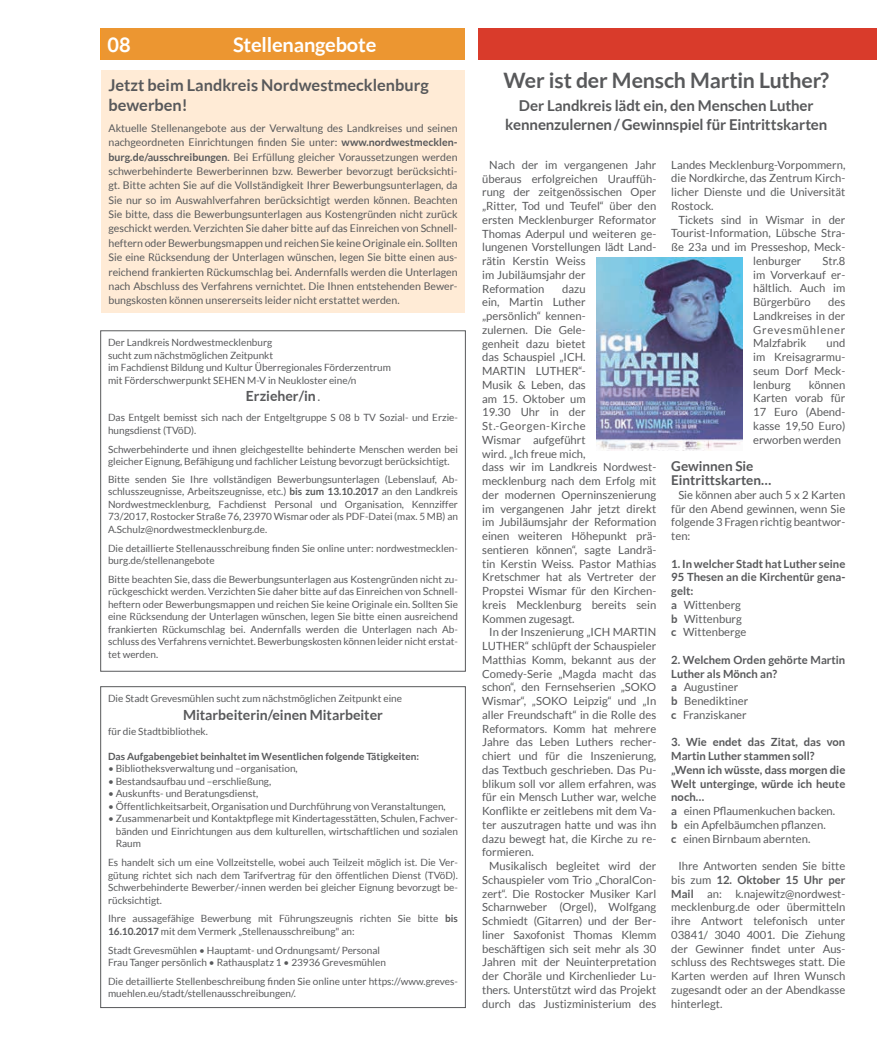
<style>
.page{position:relative;width:877px;height:1049px;background:#fff}
.page>*{position:absolute;margin:0;border:0;box-sizing:border-box;transform-origin:0 0}
.t1{font:700 21.25px "Lato";letter-spacing:-.005em;color:#58595b}
.t2{font:700 20px "Lato";letter-spacing:-.01em;color:#fff}
.t3{font:700 16.25px/20px "Lato";color:#58595b}
.t4{font:700 15px/18.8px "Lato";letter-spacing:-.005em;color:#58595b;text-align:center}
.t5{font:700 14px "Lato";color:#58595b}
.t6{font:700 13.5px/13.8px "Lato";color:#58595b}
.t7{font:11.25px/13.8px "Lato";color:#58595b;text-align:justify}
.t8{font:700 11.25px/13.8px "Lato";color:#58595b}
.t9{font:10.62px/14.4px "Lato";color:#58595b;text-align:justify}
.t10{font:10px/12.5px "Lato";color:#58595b}
.t11{font:700 10px "Lato";color:#58595b}
.s1{font-weight:700}
.s2{font-size:10px}
.s3{font-weight:400}
</style>
<div class="page">
<div style="left:101px;top:28px;width:364px;height:32px;background:#ec9631"></div>
<div style="left:101px;top:70px;width:364px;height:243px;background:#ffebd6"></div>
<div style="left:479px;top:28px;width:398px;height:32px;background:#d93b2b"></div>
<img style="left:596px;top:258px;width:146px;height:193px">
<div style="left:100px;top:686px;width:366px;height:322px;border:1px solid #58595b"></div>
<div style="left:100px;top:330px;width:366px;height:341px;border:1px solid #58595b"></div>
<h2 class="t2" style="left:233px;top:33px;width:145px">Stellenangebote</h2>
<h2 class="t2" style="left:108px;top:34px;width:25px">08</h2>
<h3 class="t3" style="left:108px;top:75px;width:322px">Jetzt beim Landkreis Nordwestmecklenburg bewerben!</h3>
<p class="t9" style="left:108px;top:121px;width:351px">Aktuelle Stellenangebote aus der Verwaltung des Landkreises und seinen nachgeordneten Einrichtungen finden Sie unter: <span class="s1">www.nordwestmecklen&shy;burg.de/ausschreibungen</span>. Bei Erfüllung gleicher Voraussetzungen werden schwerbehinderte Bewerberinnen bzw. Bewerber bevorzugt berücksichti&shy;gt. Bitte achten Sie auf die Vollständigkeit Ihrer Bewerbungsunterlagen, da Sie nur so im Auswahlverfahren berücksichtigt werden können. Beachten Sie bitte, dass die Bewerbungsunterlagen aus Kostengründen nicht zurück geschickt werden. Verzichten Sie daher bitte auf das Einreichen von Schnell&shy;heftern oder Bewerbungsmappen und reichen Sie keine Originale ein. Sollten Sie eine Rücksendung der Unterlagen wünschen, legen Sie bitte einen aus&shy;reichend frankierten Rückumschlag bei. Andernfalls werden die Unterlagen nach Abschluss des Verfahrens vernichtet. Die Ihnen entstehenden Bewer&shy;bungskosten können unsererseits leider nicht erstattet werden.</p>
<p class="t10" style="left:108px;top:336px;width:284px">Der Landkreis Nordwestmecklenburg<br>sucht zum nächstmöglichen Zeitpunkt<br>im Fachdienst Bildung und Kultur Überregionales Förderzentrum mit Förderschwerpunkt SEHEN M-V in Neukloster eine/n</p>
<p class="t5" style="left:246px;top:388px;width:76px">Erzieher/in <span class="s2">.</span></p>
<p class="t10" style="left:108px;top:411px;width:351px">Das Entgelt bemisst sich nach der Entgeltgruppe S 08 b TV Sozial- und Erzie&shy;hungsdienst (TVöD).</p>
<p class="t10" style="left:108px;top:443px;width:351px">Schwerbehinderte und ihnen gleichgestellte behinderte Menschen werden bei gleicher Eignung, Befähigung und fachlicher Leistung bevorzugt berücksichtigt.</p>
<p class="t10" style="left:108px;top:473px;width:351px;text-align:justify">Bitte senden Sie Ihre vollständigen Bewerbungsunterlagen (Lebenslauf, Ab&shy;schlusszeugnisse, Arbeitszeugnisse, etc.) <span class="s1">bis zum 13.10.2017</span> an den Landkreis Nordwestmecklenburg, Fachdienst Personal und Organisation, Kennziffer 73/2017, Rostocker Straße 76, 23970 Wismar oder als PDF-Datei (max. 5 MB) an A.Schulz@nordwestmecklenburg.de.</p>
<p class="t10" style="left:108px;top:541px;width:351px">Die detaillierte Stellenausschreibung finden Sie online unter: nordwestmecklen&shy;burg.de/stellenangebote</p>
<p class="t10" style="left:108px;top:573px;width:351px;text-align:justify">Bitte beachten Sie, dass die Bewerbungsunterlagen aus Kostengründen nicht zu&shy;rückgeschickt werden. Verzichten Sie daher bitte auf das Einreichen von Schnell&shy;heftern oder Bewerbungsmappen und reichen Sie keine Originale ein. Sollten Sie eine Rücksendung der Unterlagen wünschen, legen Sie bitte einen ausreichend frankierten Rückumschlag bei. Andernfalls werden die Unterlagen nach Ab&shy;schluss des Verfahrens vernichtet. Bewerbungskosten können leider nicht erstat&shy;tet werden.</p>
<p class="t10" style="left:108px;top:692px;width:295px">Die Stadt Grevesmühlen sucht zum nächstmöglichen Zeitpunkt eine</p>
<p class="t5" style="left:183px;top:707px;width:201px">Mitarbeiterin/einen Mitarbeiter</p>
<p class="t10" style="left:108px;top:725px;width:101px">für die Stadtbibliothek.</p>
<p class="t11" style="left:108px;top:750px;width:312px">Das Aufgabengebiet beinhaltet im Wesentlichen folgende Tätigkeiten:</p>
<p class="t10" style="left:108px;top:762px;width:191px">• Bibliotheksverwaltung und –organisation,</p>
<p class="t10" style="left:108px;top:775px;width:165px">• Bestandsaufbau und –erschließung,</p>
<p class="t10" style="left:108px;top:787px;width:152px">• Auskunfts- und Beratungsdienst,</p>
<p class="t10" style="left:108px;top:800px;width:339px">• Öffentlichkeitsarbeit, Organisation und Durchführung von Veranstaltungen,</p>
<p class="t10" style="left:116px;top:812px;width:344px;text-align:justify;text-indent:-8px">• Zusammenarbeit und Kontaktpflege mit Kindertagesstätten, Schulen, Fachver&shy;bänden und Einrichtungen aus dem kulturellen, wirtschaftlichen und sozialen Raum</p>
<p class="t10" style="left:108px;top:856px;width:351px;text-align:justify">Es handelt sich um eine Vollzeitstelle, wobei auch Teilzeit möglich ist. Die Ver&shy;gütung richtet sich nach dem Tarifvertrag für den öffentlichen Dienst (TVöD).<br>Schwerbehinderte Bewerber/-innen werden bei gleicher Eignung bevorzugt be&shy;rücksichtigt.</p>
<p class="t10" style="left:108px;top:912px;width:351px">Ihre aussagefähige Bewerbung mit Führungszeugnis richten Sie bitte <span class="s1">bis<br>16.10.2017</span> mit dem Vermerk „Stellenausschreibung" an:</p>
<p class="t10" style="left:108px;top:944px;width:279px">Stadt Grevesmühlen • Hauptamt- und Ordnungsamt/ Personal<br>Frau Tanger persönlich • Rathausplatz 1 • 23936 Grevesmühlen</p>
<p class="t10" style="left:108px;top:975px;width:351px">Die detaillierte Stellenbeschreibung finden Sie online unter https://www.greves&shy;muehlen.eu/stadt/stellenausschreibungen/.</p>
<h1 class="t1" style="left:504px;top:68px;width:327px">Wer ist der Mensch Martin Luther?</h1>
<h3 class="t4" style="left:505px;top:96px;width:323px">Der Landkreis lädt ein, den Menschen Luther kennenzulernen/Gewinnspiel für Eintrittskarten</h3>
<p class="t7" style="left:482px;top:158px;width:176px;text-align:left;text-indent:7px">Nach der im vergangenen Jahr überaus erfolgreichen Urauffüh&shy;rung der zeitgenössischen Oper „Ritter, Tod und Teufel“ über den ersten Mecklenburger Reformator<br>Thomas Aderpul und weiteren ge&shy;lungenen Vorstellungen lädt Land&shy;rätin Kerstin Weiss<br>im Jubiläumsjahr der<br>Reformation</p>
<p class="t7" style="left:482px;top:281px;width:176px;text-align:left;text-indent:80px">dazu<br>ein, Martin Luther<br>„persönlich“ kennen-<br>zulernen. Die Gele-<br>genheit dazu bietet<br>das Schauspiel „ICH.<br>MARTIN LUTHER“-<br>Musik &amp; Leben, das<br>am 15. Oktober um<br>19.30 Uhr in der<br>St.-Georgen-Kirche<br>Wismar aufgeführt<br>wird. „Ich freue mich,<br>dass wir im Landkreis Nordwest&shy;mecklenburg nach dem Erfolg mit der modernen Operninszenierung im vergangenen Jahr jetzt direkt im Jubiläumsjahr der Reformation einen weiteren Höhepunkt prä&shy;sentieren können“, sagte Landrä&shy;tin Kerstin Weiss. Pastor Mathias<br>Kretschmer hat als Vertreter der<br>Propstei Wismar für den Kirchen&shy;kreis Mecklenburg bereits sein<br>Kommen zugesagt.</p>
<p class="t7" style="left:482px;top:625px;width:176px;text-indent:7px">In der Inszenierung „ICH MARTIN LUTHER“ schlüpft der Schauspieler Matthias Komm, bekannt aus der Comedy-Serie „Magda macht das schon“, den Fernsehserien „SOKO Wismar“, „SOKO Leipzig“ und „In aller Freundschaft“ in die Rolle des Reformators. Komm hat mehrere Jahre das Leben Luthers recher&shy;chiert und für die Inszenierung, das Textbuch geschrieben. Das Pu&shy;blikum soll vor allem erfahren, was für ein Mensch Luther war, welche Konflikte er zeitlebens mit dem Va&shy;ter auszutragen hatte und was ihn dazu bewegt hat, die Kirche zu re&shy;formieren.</p>
<p class="t7" style="left:482px;top:859px;width:176px;text-indent:7px">Musikalisch begleitet wird der Schauspieler vom Trio „ChoralCon&shy;zert“. Die Rostocker Musiker Karl Scharnweber (Orgel), Wolfgang Schmiedt (Gitarren) und der Ber&shy;liner Saxofonist Thomas Klemm beschäftigen sich seit mehr als 30<br>Jahren mit der Neuinterpretation der Choräle und Kirchenlieder Lu&shy;thers. Unterstützt wird das Projekt durch das Justizministerium des</p>
<p class="t7" style="left:671px;top:158px;width:176px">Landes Mecklenburg-Vorpommern, die Nordkirche, das Zentrum Kirch&shy;licher Dienste und die Universität Rostock.</p>
<p class="t7" style="left:678px;top:213px;width:169px">Tickets sind in Wismar in der</p>
<p class="t7" style="left:671px;top:226px;width:176px">Tourist-Information, Lübsche Stra-</p>
<p class="t7" style="left:671px;top:240px;width:176px">ße 23a und im Presseshop, Meck-</p>
<p class="t7" style="left:753px;top:254px;width:50px">lenburger</p>
<p class="t7" style="left:753px;top:254px;width:94px;text-indent:69px">Str.8 im Vorverkauf er&shy;hältlich. Auch im Bürgerbüro</p>
<p class="t7" style="left:753px;top:295px;width:94px;text-indent:75px">des Landkreises in der Grevesmühlener Malzfabrik</p>
<p class="t7" style="left:753px;top:336px;width:94px;text-indent:73px">und im Kreisagrarmu&shy;seum Dorf Meck&shy;lenburg</p>
<p class="t7" style="left:753px;top:378px;width:94px;text-indent:56px">können Karten vorab für 17 Euro (Abend&shy;kasse 19,50 Euro) erworben werden</p>
<p class="t6" style="left:671px;top:459px;width:102px">Gewinnen Sie<br>Eintrittskarten…</p>
<p class="t7" style="left:671px;top:488px;width:176px;text-indent:7px">Sie können aber auch 5 x 2 Karten für den Abend gewinnen, wenn Sie folgende 3 Fragen richtig beantwor&shy;ten:</p>
<p class="t8" style="left:671px;top:556px;width:176px">1. In welcher Stadt hat Luther seine<br>95 Thesen an die Kirchentür gena&shy;gelt:<br>a <span class="s3">Wittenberg<br></span>b <span class="s3">Wittenburg<br></span>c <span class="s3">Wittenberge</span></p>
<p class="t8" style="left:671px;top:653px;width:176px">2. Welchem Orden gehörte Martin<br>Luther als Mönch an?<br>a <span class="s3">Augustiner<br></span>b <span class="s3">Benediktiner<br></span>c <span class="s3">Franziskaner</span></p>
<p class="t8" style="left:671px;top:735px;width:176px">3. Wie endet das Zitat, das von<br>Martin Luther stammen soll? „Wenn ich wüsste, dass morgen die<br>Welt unterginge, würde ich heute noch…<br>a <span class="s3">einen Pflaumenkuchen backen.<br></span>b <span class="s3">ein Apfelbäumchen pflanzen.<br></span>c <span class="s3">einen Birnbaum abernten.</span></p>
<p class="t7" style="left:671px;top:859px;width:176px;text-indent:7px">Ihre Antworten senden Sie bitte bis zum <span class="s1">12. Oktober 15 Uhr per Mail</span> an: k.najewitz@nordwest&shy;mecklenburg.de oder übermitteln ihre Antwort telefonisch unter 03841/ 3040 4001. Die Ziehung der Gewinner findet unter Aus&shy;schluss des Rechtsweges statt. Die Karten werden auf Ihren Wunsch zugesandt oder an der Abendkasse hinterlegt.</p>
</div>
